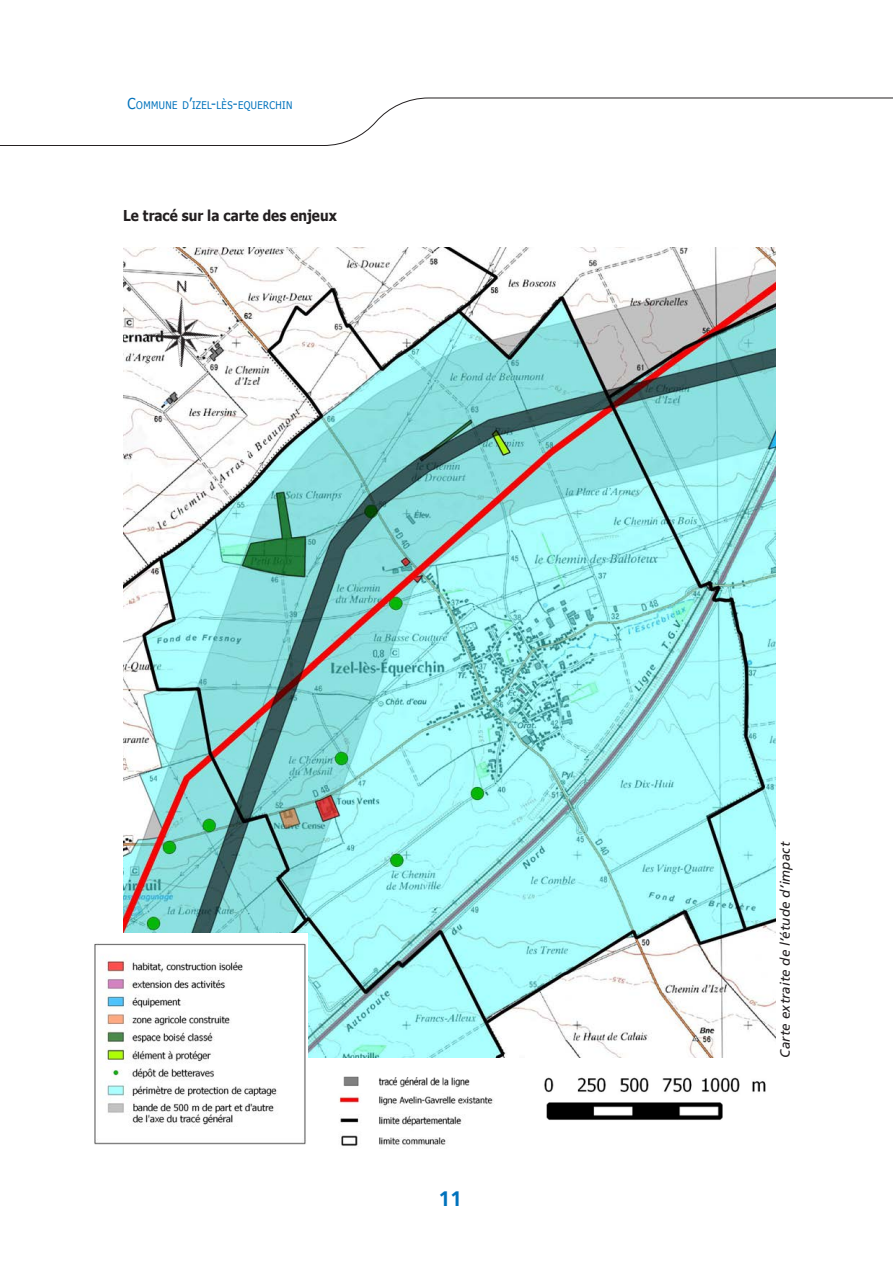
<style>
.page{position:relative;width:893px;height:1263px;background:#fff}
.page>*{position:absolute;margin:0;border:0;box-sizing:border-box;transform-origin:0 0}
.t1{font:700 21px "Frutiger";color:#0072bc}
.Légendes_des_photos{font:700 15px "Tahoma";letter-spacing:.005em;color:#231f20;scale:.9 1}
.Encart_italique{font:italic 13.5px "Frutiger";letter-spacing:.005em;color:#231f20}
.t2{font:10.5px "Tahoma";letter-spacing:.045em;color:#0072bc;scale:.9 1}
.s1{font-size:15px}
</style>
<div class="page">
<svg style="left:0;top:98px;width:893px;height:48px"></svg>
<img style="left:123px;top:248px;width:653px;height:810px">
<img style="left:544px;top:1077px;width:222px;height:43px">
<img style="left:339px;top:1076px;width:154px;height:70px">
<img style="left:123px;top:259px;width:129px;height:123px">
<img style="left:94px;top:933px;width:213px;height:212px">
<p class="t2" style="left:128px;top:99px;width:185px"><span class="s1">C</span>OMMUNE D<span class="s1">’</span>IZEL<span class="s1">-</span>LÈS<span class="s1">-</span>EQUERCHIN</p>
<p class="Légendes_des_photos" style="left:123px;top:206px;width:239px">Le tracé sur la carte des enjeux</p>
<h1 class="t1" style="left:438px;top:1186px;width:25px">11</h1>
<p class="Encart_italique" style="left:777px;top:1058px;width:218px;rotate:-90deg">Carte extraite de l’étude d’impact</p>
</div>
